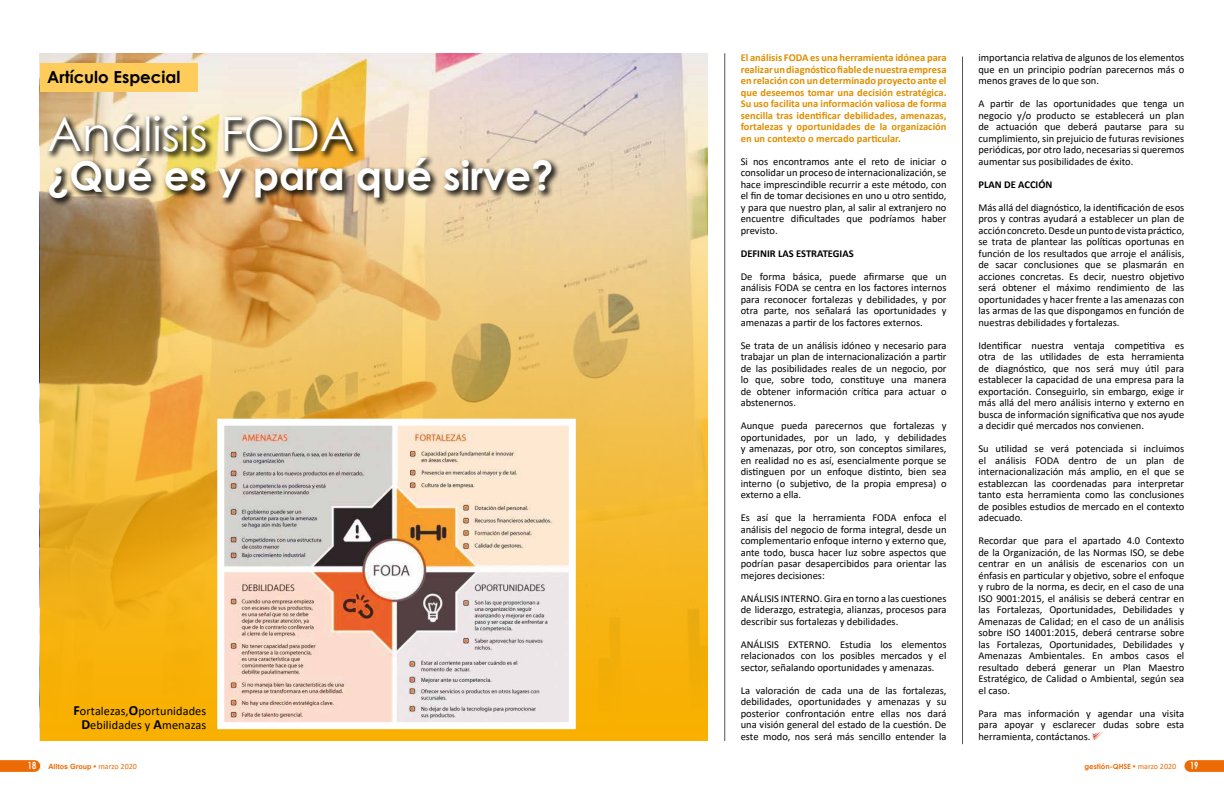
<style>
.page{position:relative;width:1224px;height:792px;background:#fff}
.page>*{position:absolute;margin:0;border:0;box-sizing:border-box;transform-origin:0 0}
.t1{font:47.1px "Century Gothic";color:#fff}
.t2{font:700 40px "Century Gothic";color:#fff}
.t3{font:700 16.6px "Century Gothic";color:#000}
.t4{font:12.2px/14px "Calibri";letter-spacing:.01em;color:#000;text-align:right}
.t5{font:10.5px/11.5px "Calibri";color:#000;text-align:justify}
.t6{font:700 10.5px/11.5px "Calibri";color:#e08f00;text-align:justify}
.t7{font:700 10.5px "Calibri";color:#000}
.t8{font:700 10px "Century Gothic";color:#fff;scale:.74 1}
.t9{font:700 7.1px "Arial";color:#ed6b06}
.t10{font:700 7.1px "Century Gothic";color:#ed6b06}
.s1{font-weight:700;font-size:14px}
.s2{font-family:"Century Gothic";font-size:10px;color:#fff}
.s3{font-family:"Garamond";font-size:8px}
.s4{font-family:"Calibri";font-weight:400;font-size:8px}
</style>
<div class="page">
<img style="left:40px;top:53px;width:667px;height:688px">
<svg style="left:1092px;top:732px;width:11px;height:8px"></svg>
<div style="left:45px;top:111px;width:515px;height:96px;background:#000;opacity:.82"></div>
<svg style="left:0;top:760px;width:40px;height:12px"></svg>
<svg style="left:1184px;top:760px;width:40px;height:12px"></svg>
<div style="left:40px;top:63px;width:157px;height:28px;background:#fdcc5b"></div>
<img style="left:225px;top:427px;width:343px;height:294px">
<div style="left:217px;top:419px;width:359px;height:310px;border:7px solid #fff"></div>
<hr style="left:724px;top:53px;width:1px;height:688px;background:#555454">
<hr style="left:962px;top:57px;width:1px;height:687px;background:#555454">
<h3 class="t3" style="left:47px;top:65px;width:135px">Artículo Especial</h3>
<h1 class="t1" style="left:47px;top:101px;width:309px">Análisis FODA</h1>
<h2 class="t2" style="left:47px;top:145px;width:508px">¿Qué es y para qué sirve?</h2>
<p class="t4" style="left:73px;top:703px;width:134px"><span class="s1">F</span>ortalezas,<span class="s1">O</span>portunidades<br><span class="s1">D</span>ebilidades y <span class="s1">A</span>menazas</p>
<p class="t6" style="left:741px;top:52px;width:207px">El análisis FODA es una herramienta idónea para realizar un diagnóstico fiable de nuestra empresa en relación con un determinado proyecto ante el que deseemos tomar una decisión estratégica.<br>Su uso facilita una información valiosa de forma sencilla tras identificar debilidades, amenazas, fortalezas y oportunidades de la organización en un contexto o mercado particular.</p>
<p class="t5" style="left:741px;top:155px;width:207px">Si nos encontramos ante el reto de iniciar o consolidar un proceso de internacionalización, se hace imprescindible recurrir a este método, con el fin de tomar decisiones en uno u otro sentido, y para que nuestro plan, al salir al extranjero no encuentre dificultades que podríamos haber previsto.</p>
<p class="t7" style="left:741px;top:246px;width:115px">DEFINIR LAS ESTRATEGIAS</p>
<p class="t5" style="left:741px;top:270px;width:207px">De forma básica, puede afirmarse que un análisis FODA se centra en los factores internos para reconocer fortalezas y debilidades, y por otra parte, nos señalará las oportunidades y amenazas a partir de los factores externos.</p>
<p class="t5" style="left:741px;top:339px;width:207px">Se trata de un análisis idóneo y necesario para trabajar un plan de internacionalización a partir de las posibilidades reales de un negocio, por lo que, sobre todo, constituye una manera de obtener información crítica para actuar o abstenernos.</p>
<p class="t5" style="left:741px;top:420px;width:207px">Aunque pueda parecernos que fortalezas y oportunidades, por un lado, y debilidades y amenazas, por otro, son conceptos similares, en realidad no es así, esencialmente porque se distinguen por un enfoque distinto, bien sea interno (o subjetivo, de la propia empresa) o externo a ella.</p>
<p class="t5" style="left:741px;top:512px;width:207px">Es así que la herramienta FODA enfoca el análisis del negocio de forma integral, desde un complementario enfoque interno y externo que, ante todo, busca hacer luz sobre aspectos que podrían pasar desapercibidos para orientar las mejores decisiones:</p>
<p class="t5" style="left:741px;top:592px;width:207px">ANÁLISIS INTERNO. Gira en torno a las cuestiones de liderazgo, estrategia, alianzas, procesos para describir sus fortalezas y debilidades.</p>
<p class="t5" style="left:741px;top:638px;width:207px">ANÁLISIS EXTERNO. Estudia los elementos relacionados con los posibles mercados y el sector, señalando oportunidades y amenazas.</p>
<p class="t5" style="left:741px;top:684px;width:207px">La valoración de cada una de las fortalezas, debilidades, oportunidades y amenazas y su posterior confrontación entre ellas nos dará una visión general del estado de la cuestión. De este modo, nos será más sencillo entender la</p>
<p class="t5" style="left:978px;top:52px;width:207px">importancia relativa de algunos de los elementos que en un principio podrían parecernos más o menos graves de lo que son.</p>
<p class="t5" style="left:978px;top:98px;width:207px">A partir de las oportunidades que tenga un negocio y/o producto se establecerá un plan de actuación que deberá pautarse para su cumplimiento, sin prejuicio de futuras revisiones periódicas, por otro lado, necesarias si queremos aumentar sus posibilidades de éxito.</p>
<p class="t7" style="left:978px;top:177px;width:75px">PLAN DE ACCIÓN</p>
<p class="t5" style="left:978px;top:201px;width:207px">Más allá del diagnóstico, la identificación de esos pros y contras ayudará a establecer un plan de acción concreto. Desde un punto de vista práctico, se trata de plantear las políticas oportunas en función de los resultados que arroje el análisis, de sacar conclusiones que se plasmarán en acciones concretas. Es decir, nuestro objetivo será obtener el máximo rendimiento de las oportunidades y hacer frente a las amenazas con las armas de las que dispongamos en función de nuestras debilidades y fortalezas.</p>
<p class="t5" style="left:978px;top:339px;width:207px">Identificar nuestra ventaja competitiva es otra de las utilidades de esta herramienta de diagnóstico, que nos será muy útil para establecer la capacidad de una empresa para la exportación. Conseguirlo, sin embargo, exige ir más allá del mero análisis interno y externo en busca de información significativa que nos ayude a decidir qué mercados nos convienen.</p>
<p class="t5" style="left:978px;top:443px;width:207px">Su utilidad se verá potenciada si incluimos el análisis FODA dentro de un plan de internacionalización más amplio, en el que se establezcan las coordenadas para interpretar tanto esta herramienta como las conclusiones de posibles estudios de mercado en el contexto adecuado.</p>
<p class="t5" style="left:978px;top:535px;width:207px">Recordar que para el apartado 4.0 Contexto de la Organización, de las Normas ISO, se debe centrar en un análisis de escenarios con un énfasis en particular y objetivo, sobre el enfoque y rubro de la norma, es decir, en el caso de una ISO 9001:2015, el análisis se deberá centrar en las Fortalezas, Oportunidades, Debilidades y Amenazas de Calidad; en el caso de un análisis sobre ISO 14001:2015, deberá centrarse sobre las Fortalezas, Oportunidades, Debilidades y Amenazas Ambientales. En ambos casos el resultado deberá generar un Plan Maestro Estratégico, de Calidad o Ambiental, según sea el caso.</p>
<p class="t5" style="left:978px;top:707px;width:207px">Para mas información y agendar una visita para apoyar y esclarecer dudas sobre esta herramienta, contáctanos.</p>
<p class="t9" style="left:28px;top:761px;width:111px"><span class="s2">18</span> Alltos Group <span class="s3">•</span> <span class="s4">marzo 2020</span></p>
<p class="t10" style="left:1085px;top:761px;width:93px">gestión-QHSE <span class="s3">•</span> <span class="s4">marzo 2020</span></p>
<p class="t8" style="left:1190px;top:758px;width:13px">19</p>
</div>
